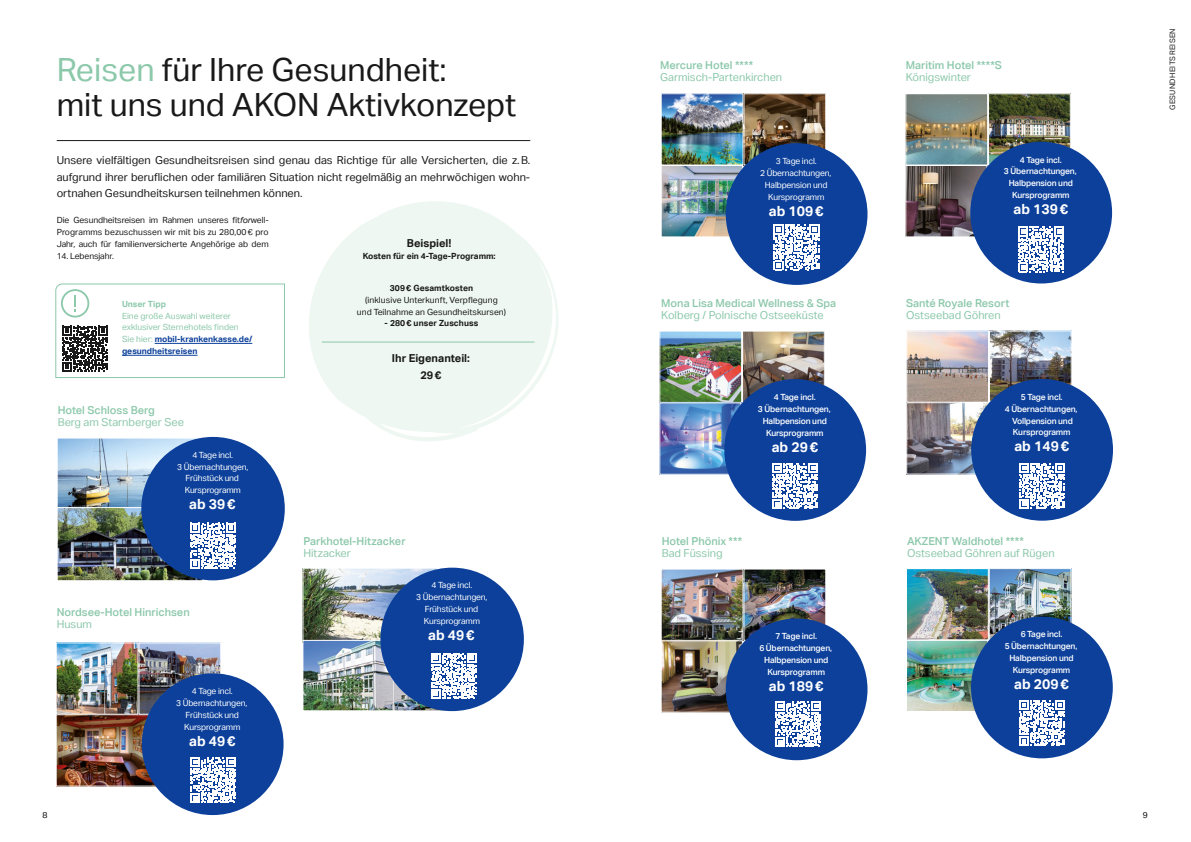
<style>
.page{position:relative;width:1191px;height:842px;background:#fff}
.page>*{position:absolute;margin:0;border:0;box-sizing:border-box;transform-origin:0 0}
.t1{font:32px/35.7px "Aktiv Grotesk";color:#191919}
.t2{font:700 14px "Aktiv Grotesk";color:#fff}
.t3{font:11px/16.8px "Aktiv Grotesk";color:#191919;text-align:justify}
.t4{font:500 11px "Aktiv Grotesk";color:#8cc8aa}
.t5{font:11px "Aktiv Grotesk";color:#8cc8aa}
.t6{font:700 11px/17.1px "Aktiv Grotesk";color:#191919;text-align:center}
.t7{font:500 8.5px/11.9px "Aktiv Grotesk";letter-spacing:-.02em;color:#fff;text-align:center}
.t8{font:8.5px/11.9px "Aktiv Grotesk";letter-spacing:-.005em;color:#191919;text-align:justify}
.t9{font:8.5px/11.9px "Aktiv Grotesk";letter-spacing:-.02em;color:#fff;text-align:center}
.t10{font:8.5px/11.9px "Aktiv Grotesk";color:#8cc8aa}
.t11{font:700 8.5px "Aktiv Grotesk";letter-spacing:.01em;color:#191919}
.t12{font:700 8.5px "Aktiv Grotesk";color:#8cc8aa}
.t13{font:8.5px "Aktiv Grotesk";color:#000}
.t14{font:7.5px "Aktiv Grotesk";letter-spacing:.04em;color:#191919}
.s1{color:#8cc8aa}
.s2{font-style:italic}
.s3{font-weight:700;color:#0c409a}
</style>
<div class="page">
<svg style="left:309px;top:201px;width:249px;height:240px;fill:#eef7f2"></svg>
<hr style="left:322px;top:342px;width:212px;height:1px;background:#8cc8aa">
<hr style="left:57px;top:140px;width:473px;height:1px;background:#191919">
<img style="left:59px;top:439px;width:135px;height:68px">
<div style="left:57px;top:437px;width:156px;height:75px;border:1px solid #fff"></div>
<img style="left:304px;top:570px;width:129px;height:70px">
<div style="left:302px;top:568px;width:156px;height:74px;border:1px solid #fff"></div>
<img style="left:59px;top:509px;width:139px;height:70px">
<div style="left:57px;top:507px;width:146px;height:74px;border:1px solid #fff"></div>
<img style="left:304px;top:642px;width:129px;height:67px">
<div style="left:302px;top:640px;width:147px;height:71px;border:1px solid #fff"></div>
<div style="left:141px;top:437px;width:144px;height:143px;background:#0c409a;border-radius:50%"></div>
<div style="left:380px;top:568px;width:144px;height:143px;background:#0c409a;border-radius:50%"></div>
<svg style="left:190px;top:523px;width:46px;height:45px"></svg>
<img style="left:58px;top:644px;width:161px;height:69px">
<div style="left:56px;top:642px;width:82px;height:73px;border:1px solid #fff"></div>
<img style="left:58px;top:716px;width:97px;height:69px">
<div style="left:56px;top:714px;width:114px;height:73px;border:1px solid #fff"></div>
<div style="left:138px;top:642px;width:83px;height:73px;border:1px solid #fff"></div>
<div style="left:142px;top:673px;width:141px;height:142px;background:#0c409a;border-radius:50%"></div>
<svg style="left:190px;top:757px;width:46px;height:46px"></svg>
<img style="left:662px;top:95px;width:79px;height:140px">
<div style="left:660px;top:93px;width:83px;height:73px;border:1px solid #fff"></div>
<div style="left:660px;top:165px;width:83px;height:72px;border:1px solid #fff"></div>
<img style="left:745px;top:95px;width:79px;height:69px">
<div style="left:743px;top:93px;width:83px;height:73px;border:1px solid #fff"></div>
<div style="left:725px;top:143px;width:142px;height:142px;background:#0c409a;border-radius:50%"></div>
<img style="left:907px;top:95px;width:79px;height:140px">
<div style="left:905px;top:93px;width:83px;height:73px;border:1px solid #fff"></div>
<div style="left:905px;top:165px;width:82px;height:72px;border:1px solid #fff"></div>
<img style="left:990px;top:95px;width:78px;height:68px">
<div style="left:988px;top:93px;width:82px;height:73px;border:1px solid #fff"></div>
<div style="left:970px;top:142px;width:142px;height:141px;background:#0c409a;border-radius:50%"></div>
<img style="left:661px;top:333px;width:79px;height:140px">
<div style="left:659px;top:331px;width:83px;height:72px;border:1px solid #fff"></div>
<div style="left:659px;top:402px;width:82px;height:73px;border:1px solid #fff"></div>
<img style="left:744px;top:333px;width:79px;height:67px">
<div style="left:742px;top:331px;width:83px;height:72px;border:1px solid #fff"></div>
<div style="left:724px;top:379px;width:142px;height:142px;background:#0c409a;border-radius:50%"></div>
<img style="left:662px;top:570px;width:79px;height:141px">
<div style="left:660px;top:568px;width:83px;height:73px;border:1px solid #fff"></div>
<div style="left:660px;top:640px;width:83px;height:73px;border:1px solid #fff"></div>
<img style="left:745px;top:570px;width:79px;height:69px">
<div style="left:743px;top:568px;width:83px;height:73px;border:1px solid #fff"></div>
<div style="left:725px;top:618px;width:142px;height:142px;background:#0c409a;border-radius:50%"></div>
<img style="left:908px;top:570px;width:78px;height:140px">
<div style="left:906px;top:568px;width:82px;height:72px;border:1px solid #fff"></div>
<div style="left:906px;top:640px;width:82px;height:72px;border:1px solid #fff"></div>
<img style="left:990px;top:570px;width:79px;height:68px">
<div style="left:988px;top:568px;width:83px;height:72px;border:1px solid #fff"></div>
<div style="left:971px;top:617px;width:141px;height:141px;background:#0c409a;border-radius:50%"></div>
<img style="left:908px;top:332px;width:79px;height:141px">
<div style="left:906px;top:330px;width:83px;height:73px;border:1px solid #fff"></div>
<div style="left:906px;top:402px;width:82px;height:73px;border:1px solid #fff"></div>
<img style="left:991px;top:332px;width:78px;height:68px">
<div style="left:989px;top:330px;width:82px;height:73px;border:1px solid #fff"></div>
<div style="left:971px;top:379px;width:142px;height:142px;background:#0c409a;border-radius:50%"></div>
<svg style="left:431px;top:653px;width:45px;height:46px"></svg>
<svg style="left:774px;top:225px;width:45px;height:45px"></svg>
<svg style="left:1018px;top:227px;width:46px;height:45px"></svg>
<svg style="left:772px;top:463px;width:46px;height:46px"></svg>
<svg style="left:775px;top:701px;width:46px;height:46px"></svg>
<svg style="left:1019px;top:700px;width:45px;height:46px"></svg>
<svg style="left:1019px;top:463px;width:46px;height:46px"></svg>
<svg style="left:55px;top:283px;width:230px;height:95px"></svg>
<h1 class="t1" style="left:57px;top:51px;width:461px"><span class="s1">Reisen</span> für Ihre Gesundheit:<br>mit uns und AKON Aktivkonzept</h1>
<p class="t3" style="left:57px;top:151px;width:475px">Unsere vielfältigen Gesundheitsreisen sind genau das Richtige für alle Versicherten, die z.B. aufgrund ihrer beruflichen oder familiären Situation nicht regelmäßig an mehrwöchigen wohn&shy;ortnahen Gesundheitskursen teilnehmen können.</p>
<p class="t8" style="left:57px;top:214px;width:213px">Die Gesundheitsreisen im Rahmen unseres fit<span class="s2">for</span>well-Programms bezuschussen wir mit bis zu 280,00€ pro Jahr, auch für familienversicherte Angehörige ab dem</p>
<p class="t8" style="left:57px;top:250px;width:59px">14. Lebensjahr.</p>
<p class="t12" style="left:122px;top:298px;width:45px">Unser Tipp</p>
<p class="t10" style="left:122px;top:309px;width:132px">Eine große Auswahl weiterer exklusiver Sternehotels finden<br>Sie hier: <span class="s3">mobil-krankenkasse.de/ gesundheitsreisen</span></p>
<p class="t4" style="left:58px;top:403px;width:99px">Hotel Schloss Berg</p>
<p class="t5" style="left:58px;top:415px;width:128px">Berg am Starnberger See</p>
<p class="t9" style="left:177px;top:449px;width:73px">4 Tage incl.<br>3 Übernachtungen,<br>Frühstück und<br>Kursprogramm</p>
<h2 class="t2" style="left:189px;top:496px;width:48px">ab 39€</h2>
<p class="t4" style="left:57px;top:605px;width:134px">Nordsee-Hotel Hinrichsen</p>
<p class="t5" style="left:57px;top:618px;width:37px">Husum</p>
<p class="t9" style="left:176px;top:685px;width:73px">4 Tage incl.<br>3 Übernachtungen,<br>Frühstück und<br>Kursprogramm</p>
<h2 class="t2" style="left:189px;top:732px;width:48px">ab 49€</h2>
<p class="t6" style="left:407px;top:234px;width:46px">Beispiel!</p>
<p class="t11" style="left:363px;top:251px;width:134px">Kosten für ein 4-Tage-Programm:</p>
<p class="t11" style="left:390px;top:282px;width:85px">309€ Gesamtkosten</p>
<p class="t8" style="left:357px;top:294px;width:151px;text-align:center">(inklusive Unterkunft, Verpflegung und Teilnahme an Gesundheitskursen)</p>
<p class="t11" style="left:385px;top:318px;width:95px">- 280€ unser Zuschuss</p>
<p class="t6" style="left:392px;top:349px;width:79px">Ihr Eigenanteil:<br>29€</p>
<p class="t4" style="left:303px;top:534px;width:104px">Parkhotel-Hitzacker</p>
<p class="t5" style="left:303px;top:546px;width:49px">Hitzacker</p>
<p class="t9" style="left:416px;top:579px;width:73px">4 Tage incl.<br>3 Übernachtungen,<br>Frühstück und<br>Kursprogramm</p>
<h2 class="t2" style="left:428px;top:626px;width:48px">ab 49€</h2>
<p class="t4" style="left:660px;top:58px;width:94px">Mercure Hotel ****</p>
<p class="t5" style="left:660px;top:70px;width:123px">Garmisch-Partenkirchen</p>
<p class="t9" style="left:760px;top:155px;width:73px">3 Tage incl.<br>2 Übernachtungen,<br>Halbpension und<br>Kursprogramm</p>
<h2 class="t2" style="left:769px;top:202px;width:56px">ab 109€</h2>
<p class="t4" style="left:661px;top:296px;width:177px">Mona Lisa Medical Wellness &amp; Spa</p>
<p class="t5" style="left:661px;top:308px;width:164px">Kolberg / Polnische Ostseeküste</p>
<p class="t7" style="left:758px;top:391px;width:74px">4 Tage incl.<br>3 Übernachtungen,<br>Halbpension und<br>Kursprogramm</p>
<h2 class="t2" style="left:771px;top:438px;width:48px">ab 29€</h2>
<p class="t4" style="left:661px;top:534px;width:82px">Hotel Phönix ***</p>
<p class="t5" style="left:661px;top:546px;width:62px">Bad Füssing</p>
<p class="t7" style="left:759px;top:630px;width:74px">7 Tage incl.<br>6 Übernachtungen,<br>Halbpension und<br>Kursprogramm</p>
<h2 class="t2" style="left:769px;top:677px;width:56px">ab 189€</h2>
<p class="t4" style="left:905px;top:58px;width:98px">Maritim Hotel ****S</p>
<p class="t5" style="left:905px;top:70px;width:67px">Königswinter</p>
<p class="t7" style="left:1004px;top:153px;width:74px">4 Tage incl.<br>3 Übernachtungen,<br>Halbpension und<br>Kursprogramm</p>
<h2 class="t2" style="left:1013px;top:201px;width:56px">ab 139€</h2>
<p class="t4" style="left:906px;top:296px;width:105px">Santé Royale Resort</p>
<p class="t5" style="left:906px;top:308px;width:96px">Ostseebad Göhren</p>
<p class="t7" style="left:1005px;top:391px;width:74px">5 Tage incl.<br>4 Übernachtungen,<br>Vollpension und<br>Kursprogramm</p>
<h2 class="t2" style="left:1014px;top:438px;width:56px">ab 149€</h2>
<p class="t4" style="left:907px;top:534px;width:118px">AKZENT Waldhotel ****</p>
<p class="t5" style="left:907px;top:546px;width:149px">Ostseebad Göhren auf Rügen</p>
<p class="t7" style="left:1004px;top:628px;width:74px">6 Tage incl.<br>5 Übernachtungen,<br>Halbpension und<br>Kursprogramm</p>
<h2 class="t2" style="left:1014px;top:675px;width:56px">ab 209€</h2>
<p class="t14" style="left:1168px;top:110px;width:83px;rotate:-90deg">GESUNDHEITSREISEN</p>
<p class="t13" style="left:43px;top:810px;width:7px">8</p>
<p class="t13" style="left:1143px;top:810px;width:7px">9</p>
</div>
